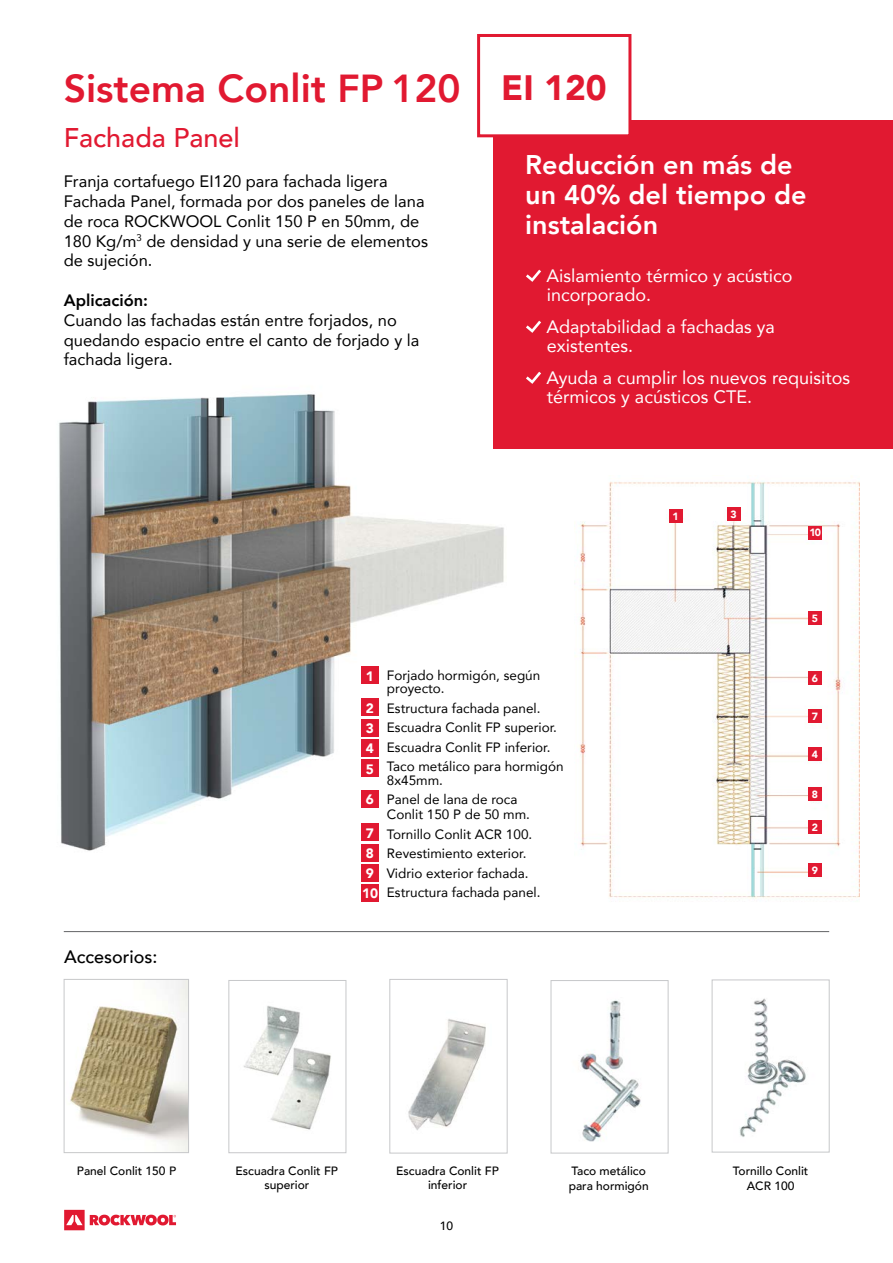
<style>
.page{position:relative;width:893px;height:1263px;background:#fff}
.page>*{position:absolute;margin:0;border:0;box-sizing:border-box;transform-origin:0 0}
.t1{font:800 39px "Avenir";color:#e11931}
.t2{font:900 35.25px "Avenir";color:#e11931}
.t3{font:800 27px/30px "Avenir";color:#fff}
.t4{font:500 27px "Avenir";color:#e11931}
.t5{font:18px/19.5px "Avenir";color:#fff}
.t6{font:500 18px "Avenir";color:#000}
.t7{font:16.5px/19.8px "Avenir";color:#000}
.t8{font:800 16.5px "Avenir";color:#000}
.t9{font:900 13.65px/19.8px "Avenir";color:#fff}
.t10{font:13.5px/19.5px "Avenir";color:#000}
.t11{font:500 12px/13.5px "Avenir";color:#000;text-align:center}
.t12{font:900 10.5px "Avenir";color:#fff}
</style>
<div class="page">
<svg style="left:64px;top:1210px;width:112px;height:20px"></svg>
<img style="left:59px;top:394px;width:445px;height:457px">
<div style="left:493px;top:120px;width:400px;height:329px;background:#e11931"></div>
<svg style="left:526px;top:270px;width:15px;height:12px"></svg>
<svg style="left:526px;top:321px;width:15px;height:12px"></svg>
<svg style="left:526px;top:372px;width:15px;height:12px"></svg>
<div style="left:477px;top:34px;width:154px;height:103px;background:#fff;border:3px solid #e11931"></div>
<hr style="left:64px;top:931px;width:765px;height:1px;background:#636466">
<div style="left:361px;top:666px;width:18px;height:18px;background:#e11931"></div>
<div style="left:361px;top:759px;width:18px;height:18px;background:#e11931"></div>
<div style="left:361px;top:719px;width:18px;height:17px;background:#e11931"></div>
<div style="left:361px;top:823px;width:18px;height:18px;background:#e11931"></div>
<div style="left:361px;top:864px;width:18px;height:17px;background:#e11931"></div>
<div style="left:361px;top:884px;width:18px;height:18px;background:#e11931"></div>
<div style="left:361px;top:698px;width:18px;height:18px;background:#e11931"></div>
<div style="left:361px;top:790px;width:18px;height:18px;background:#e11931"></div>
<div style="left:361px;top:739px;width:18px;height:18px;background:#e11931"></div>
<div style="left:361px;top:844px;width:18px;height:17px;background:#e11931"></div>
<img style="left:575px;top:481px;width:284px;height:418px">
<div style="left:808px;top:611px;width:14px;height:14px;background:#e11931"></div>
<div style="left:727px;top:507px;width:14px;height:14px;background:#e11931"></div>
<div style="left:669px;top:509px;width:14px;height:14px;background:#e11931"></div>
<div style="left:808px;top:671px;width:14px;height:13px;background:#e11931"></div>
<div style="left:808px;top:709px;width:14px;height:14px;background:#e11931"></div>
<div style="left:808px;top:747px;width:14px;height:14px;background:#e11931"></div>
<div style="left:808px;top:787px;width:14px;height:13px;background:#e11931"></div>
<div style="left:808px;top:820px;width:14px;height:14px;background:#e11931"></div>
<div style="left:808px;top:863px;width:14px;height:14px;background:#e11931"></div>
<div style="left:808px;top:526px;width:14px;height:13px;background:#e11931"></div>
<img style="left:70px;top:981px;width:117px;height:170px">
<div style="left:64px;top:979px;width:125px;height:174px;border:1px solid #c7c8ca"></div>
<img style="left:408px;top:1019px;width:78px;height:112px">
<div style="left:389px;top:979px;width:119px;height:174px;border:1px solid #c7c8ca"></div>
<img style="left:243px;top:1006px;width:88px;height:124px">
<div style="left:228px;top:980px;width:118px;height:173px;border:1px solid #c7c8ca"></div>
<img style="left:580px;top:1000px;width:61px;height:142px">
<div style="left:551px;top:980px;width:117px;height:173px;border:1px solid #c7c8ca"></div>
<img style="left:740px;top:998px;width:66px;height:139px">
<div style="left:712px;top:979px;width:118px;height:173px;border:1px solid #c7c8ca"></div>
<h1 class="t1" style="left:64px;top:58px;width:398px">Sistema Conlit FP 120</h1>
<h3 class="t4" style="left:64px;top:115px;width:178px">Fachada Panel</h3>
<p class="t7" style="left:64px;top:171px;width:366px">Franja cortafuego EI120 para fachada ligera Fachada Panel, formada por dos paneles de lana de roca ROCKWOOL Conlit 150 P en 50mm, de 180 Kg/m<sup>3</sup> de densidad y una serie de elementos de sujeción.</p>
<p class="t8" style="left:64px;top:287px;width:86px">Aplicación:</p>
<p class="t7" style="left:64px;top:310px;width:357px">Cuando las fachadas están entre forjados, no quedando espacio entre el canto de forjado y la fachada ligera.</p>
<h2 class="t2" style="left:501px;top:58px;width:107px">EI 120</h2>
<h3 class="t3" style="left:525px;top:150px;width:283px">Reducción en más de un 40% del tiempo de instalación</h3>
<h3 class="t5" style="left:546px;top:265px;width:248px">Aislamiento térmico y acústico incorporado.</h3>
<h3 class="t5" style="left:546px;top:316px;width:230px">Adaptabilidad a fachadas ya existentes.</h3>
<h3 class="t5" style="left:546px;top:367px;width:305px">Ayuda a cumplir los nuevos requisitos térmicos y acústicos CTE.</h3>
<p class="t12" style="left:673px;top:508px;width:8px">1</p>
<p class="t12" style="left:730px;top:505px;width:8px">3</p>
<p class="t12" style="left:809px;top:524px;width:13px">10</p>
<p class="t12" style="left:812px;top:609px;width:8px">5</p>
<h3 class="t6" style="left:64px;top:941px;width:95px">Accesorios:</h3>
<p class="t9" style="left:366px;top:665px;width:10px">1</p>
<p class="t9" style="left:366px;top:697px;width:10px">2</p>
<p class="t9" style="left:366px;top:718px;width:10px">3</p>
<p class="t9" style="left:366px;top:738px;width:10px">4</p>
<p class="t9" style="left:366px;top:758px;width:10px">5</p>
<p class="t9" style="left:366px;top:789px;width:10px">6</p>
<p class="t9" style="left:366px;top:822px;width:10px">7</p>
<p class="t9" style="left:362px;top:863px;width:17px">9<br>10</p>
<p class="t9" style="left:366px;top:843px;width:10px">8</p>
<p class="t10" style="left:387px;top:668px;width:155px;line-height:13.5px">Forjado hormigón, según proyecto.</p>
<p class="t10" style="left:387px;top:698px;width:178px">Estructura fachada panel.<br>Escuadra Conlit FP superior.<br>Escuadra Conlit FP inferior.<br>Taco metálico para hormigón</p>
<p class="t10" style="left:387px;top:770px;width:132px">8x45mm.<br>Panel de lana de roca</p>
<p class="t10" style="left:387px;top:805px;width:155px">Conlit 150 P de 50 mm.<br>Tornillo Conlit ACR 100.<br>Revestimiento exterior.<br>Vidrio exterior fachada.<br>Estructura fachada panel.</p>
<p class="t12" style="left:812px;top:669px;width:8px">6</p>
<p class="t12" style="left:812px;top:707px;width:8px">7</p>
<p class="t12" style="left:812px;top:745px;width:8px">4</p>
<p class="t12" style="left:812px;top:785px;width:8px">8</p>
<p class="t12" style="left:812px;top:818px;width:8px">2</p>
<p class="t12" style="left:812px;top:861px;width:8px">9</p>
<p class="t11" style="left:77px;top:1164px;width:101px">Panel Conlit 150 P</p>
<p class="t11" style="left:236px;top:1164px;width:104px">Escuadra Conlit FP superior</p>
<p class="t11" style="left:396px;top:1164px;width:104px">Escuadra Conlit FP inferior</p>
<p class="t11" style="left:569px;top:1163px;width:82px;line-height:15px;text-align:left">Taco metálico para hormigón</p>
<p class="t11" style="left:733px;top:1163px;width:77px;line-height:15px">Tornillo Conlit<br>ACR 100</p>
<p class="t11" style="left:440px;top:1218px;width:15px">10</p>
</div>
